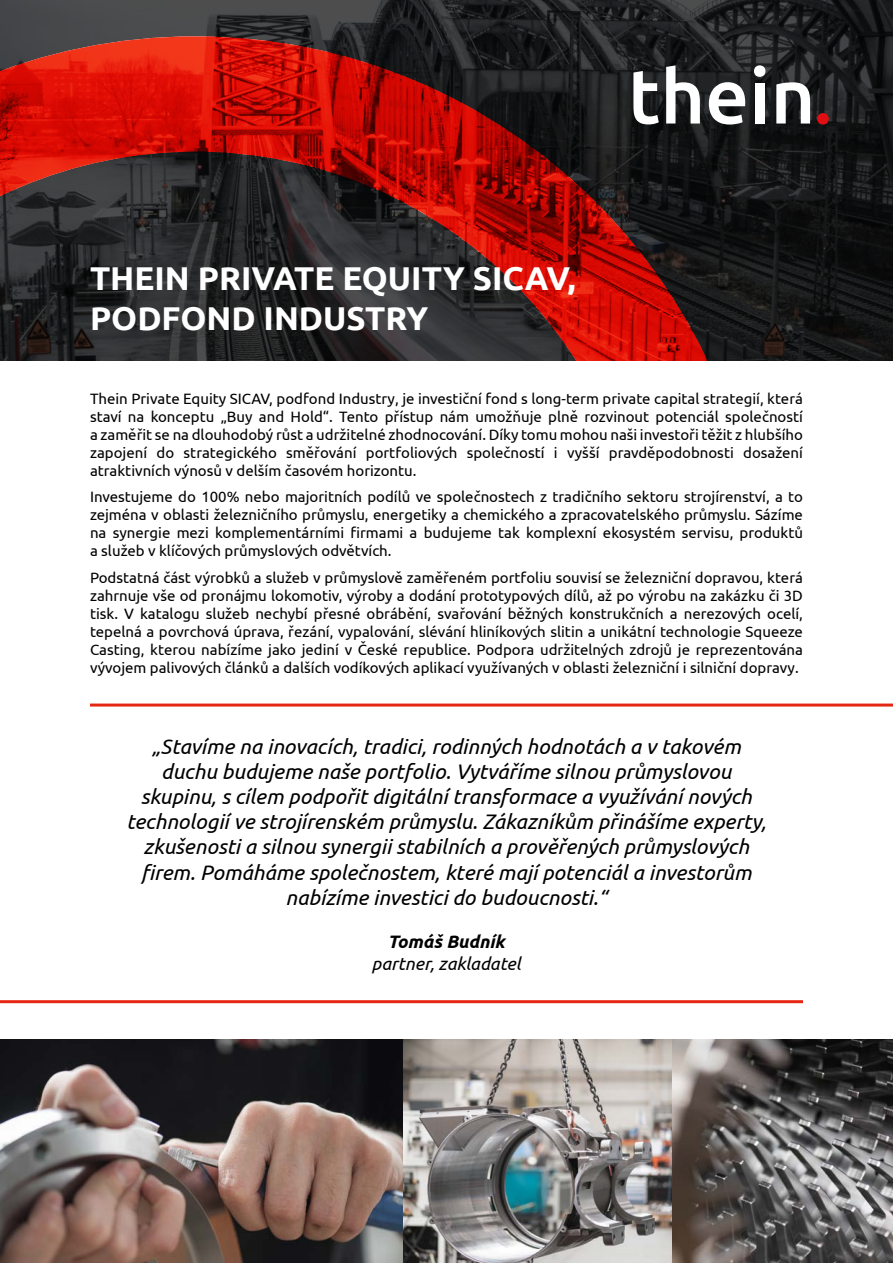
<style>
.page{position:relative;width:893px;height:1263px;background:#fff}
.page>*{position:absolute;margin:0;border:0;box-sizing:border-box;transform-origin:0 0}
.t1{font:700 33px/39.6px "Ubuntu";color:#fff}
.t2{font:italic 21px/25.2px "Ubuntu";color:#000;text-align:center}
.t3{font:italic 18px "Ubuntu";color:#000}
.t4{font:italic 700 18px "Ubuntu";color:#000}
.t5{font:15px/18px "Ubuntu";color:#000;text-align:justify}
</style>
<div class="page">
<svg style="left:0;top:0;width:893px;height:361px;background:#202122"></svg>
<svg style="left:0;top:36px;width:762px;height:325px;background:#5d1c1a"></svg>
<img style="left:672px;top:1040px;width:221px;height:223px">
<hr style="left:90px;top:703px;width:803px;height:3px;background:#e52613">
<hr style="left:0;top:1000px;width:803px;height:3px;background:#e52613">
<img style="left:0;top:1040px;width:672px;height:223px">
<svg style="left:633px;top:71px;width:26px;height:53px"></svg>
<svg style="left:666px;top:65px;width:34px;height:59px"></svg>
<svg style="left:709px;top:82px;width:36px;height:43px"></svg>
<div style="left:755px;top:83px;width:9px;height:41px;background:#fff"></div>
<svg style="left:776px;top:82px;width:34px;height:42px"></svg>
<svg style="left:817px;top:113px;width:12px;height:12px"></svg>
<svg style="left:754px;top:65px;width:11px;height:12px"></svg>
<h1 class="t1" style="left:90px;top:260px;width:487px">THEIN PRIVATE EQUITY SICAV,<br>PODFOND INDUSTRY</h1>
<p class="t5" style="left:90px;top:389px;width:714px">Thein Private Equity SICAV, podfond Industry, je investiční fond s long-term private capital strategií, která staví na konceptu „Buy and Hold“. Tento přístup nám umožňuje plně rozvinout potenciál společností a zaměřit se na dlouhodobý růst a udržitelné zhodnocování. Díky tomu mohou naši investoři těžit z hlubšího zapojení do strategického směřování portfoliových společností i vyšší pravděpodobnosti dosažení atraktivních výnosů v delším časovém horizontu.</p>
<p class="t5" style="left:90px;top:488px;width:714px">Investujeme do 100% nebo majoritních podílů ve společnostech z tradičního sektoru strojírenství, a to zejména v oblasti železničního průmyslu, energetiky a chemického a zpracovatelského průmyslu. Sázíme na synergie mezi komplementárními firmami a budujeme tak komplexní ekosystém servisu, produktů a služeb v klíčových průmyslových odvětvích.</p>
<p class="t5" style="left:90px;top:568px;width:714px">Podstatná část výrobků a služeb v průmyslově zaměřeném portfoliu souvisí se železniční dopravou, která zahrnuje vše od pronájmu lokomotiv, výroby a dodání prototypových dílů, až po výrobu na zakázku či 3D tisk. V katalogu služeb nechybí přesné obrábění, svařování běžných konstrukčních a nerezových ocelí, tepelná a povrchová úprava, řezání, vypalování, slévání hliníkových slitin a unikátní technologie Squeeze Casting, kterou nabízíme jako jediní v České republice. Podpora udržitelných zdrojů je reprezentována vývojem palivových článků a dalších vodíkových aplikací využívaných v oblasti železniční i silniční dopravy.</p>
<p class="t2" style="left:126px;top:733px;width:641px">„Stavíme na inovacích, tradici, rodinných hodnotách a v takovém duchu budujeme naše portfolio. Vytváříme silnou průmyslovou skupinu, s cílem podpořit digitální transformace a využívání nových technologií ve strojírenském průmyslu. Zákazníkům přinášíme experty, zkušenosti a silnou synergii stabilních a prověřených průmyslových firem. Pomáháme společnostem, které mají potenciál a investorům nabízíme investici do budoucnosti.“</p>
<p class="t4" style="left:388px;top:931px;width:118px">Tomáš Budník</p>
<p class="t3" style="left:372px;top:952px;width:151px">partner, zakladatel</p>
</div>
